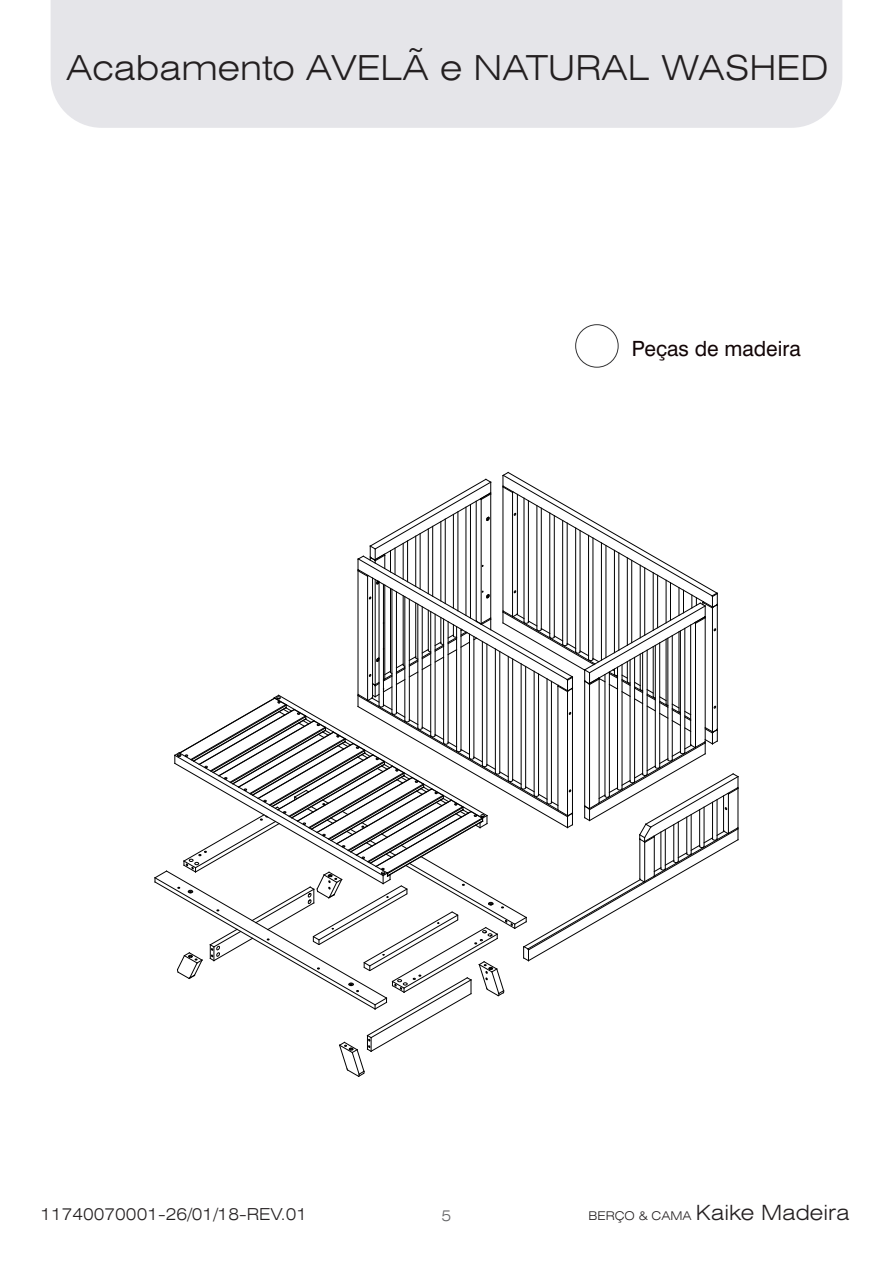
<style>
.page{position:relative;width:893px;height:1263px;background:#fff}
.page>*{position:absolute;margin:0;border:0;box-sizing:border-box;transform-origin:0 0}
.t1{font:300 expanded 34.5px "Swiss 721 BT";color:#231f20}
.t2{font:300 expanded 21px "Swiss 721 BT";color:#231f20}
.t3{font:21px "Swiss 721 BT";color:#120506}
.t4{font:300 expanded 16.5px "Swiss 721 BT";color:#231f20}
.t5{font:300 expanded 15px "Swiss 721 BT";color:#636466}
.s1{font-size:12px}
</style>
<div class="page">
<div style="left:575px;top:324px;width:44px;height:44px;border:1px solid #343435;border-radius:50%"></div>
<svg style="left:154px;top:471px;width:585px;height:606px"></svg>
<div style="left:51px;top:0;width:791px;height:128px;background:#e5e5e9"></div>
<p class="t1" style="left:66px;top:53px;width:764px">Acabamento AVELÃ e NATURAL WASHED</p>
<p class="t3" style="left:632px;top:340px;width:170px">Peças de madeira</p>
<p class="t4" style="left:40px;top:1208px;width:268px">11740070001-26/01/18-REV.01</p>
<p class="t5" style="left:441px;top:1209px;width:11px">5</p>
<p class="t2" style="left:589px;top:1204px;width:262px"><span class="s1">BERÇO &amp; CAMA</span> Kaike Madeira</p>
</div>
